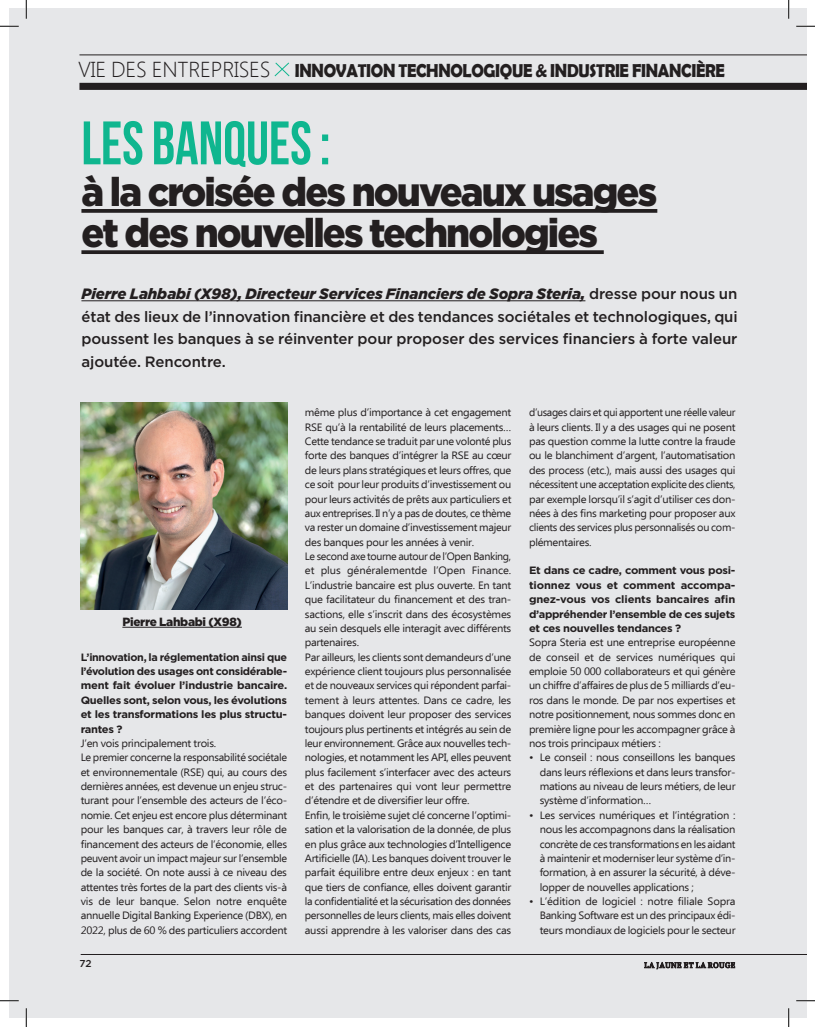
<style>
.page{position:relative;width:815px;height:1027px;background:#fff}
.page>*{position:absolute;margin:0;border:0;box-sizing:border-box;transform-origin:0 0}
.t1{font:700 61.25px "Bebas Neue";color:#0fb68f;scale:.94 1}
.t2{font:900 40px/41.2px "Gotham";letter-spacing:-.05em;color:#231f20;scale:.95 1}
.t3{font:700 18.75px "Berlin Sans FB Demi";letter-spacing:-.02em;color:#231f20;scale:.89 1}
.t4{font:500 15px/22.5px "Gotham";letter-spacing:-.005em;color:#231f20;text-align:justify}
.t5{font:900 11.88px "Gotham";letter-spacing:-.025em;color:#231f20}
.t6{font:10.62px/14.4px "Ebrima";letter-spacing:-.025em;color:#231f20;text-align:justify;scale:1.05 1}
.t7{font:10.62px/14.4px "Ebrima";letter-spacing:-.025em;color:#231f20;text-align:justify}
.t8{font:700 10.62px/14.4px "Gotham";letter-spacing:-.025em;color:#231f20;text-align:justify}
.t9{font:700 10.62px/14.4px "Gotham";letter-spacing:-.025em;color:#231f20;text-align:justify;scale:1.05 1}
.t10{font:500 10px "Gotham";color:#231f20}
.s1{font-family:"Segoe UI";font-weight:300;font-size:21.62px}
.s2{font-weight:900;font-style:italic}
</style>
<div class="page">
<div style="left:9px;top:9px;width:797px;height:1009px;background:#e6e7e9"></div>
<hr style="left:81px;top:954px;width:725px;height:1px;background:#231f20">
<svg style="left:644px;top:962px;width:91px;height:8px"></svg>
<svg style="left:81px;top:209px;width:576px;height:4px;fill:#262223"></svg>
<svg style="left:81px;top:250px;width:522px;height:4px;fill:#231f20"></svg>
<img style="left:81px;top:402px;width:206px;height:207px">
<hr style="left:122px;top:627px;width:120px;height:1px;background:#231f20">
<hr style="left:81px;top:300px;width:504px;height:1px;background:#231f20">
<div style="left:79px;top:83px;width:727px;height:7px;background:#231f20"></div>
<svg style="left:274px;top:62px;width:16px;height:15px"></svg>
<hr style="left:79px;top:55px;width:727px;height:1px;background:#231f20">
<svg style="left:0;top:25px;width:19px;height:2px"></svg>
<svg style="left:796px;top:25px;width:18px;height:2px"></svg>
<svg style="left:0;top:1000px;width:19px;height:1px"></svg>
<svg style="left:796px;top:1000px;width:18px;height:1px"></svg>
<svg style="left:25px;top:0;width:2px;height:19px"></svg>
<svg style="left:25px;top:1008px;width:2px;height:19px"></svg>
<svg style="left:787px;top:0;width:2px;height:19px"></svg>
<svg style="left:788px;top:1008px;width:1px;height:19px"></svg>
<h3 class="t3" style="left:78px;top:60px;width:728px"><span class="s1">VIE DES ENTREPRISES</span> INNOVATION TECHNOLOGIQUE &amp; INDUSTRIE FINANCIÈRE</h3>
<h1 class="t1" style="left:81px;top:110px;width:266px">LES BANQUES :</h1>
<h2 class="t2" style="left:81px;top:170px;width:607px">à la croisée des nouveaux usages et des nouvelles technologies</h2>
<p class="t4" style="left:81px;top:283px;width:657px"><span class="s2">Pierre Lahbabi (X98), Directeur Services Financiers de Sopra Steria,</span> dresse pour nous un état des lieux de l’innovation financière et des tendances sociétales et technologiques, qui poussent les banques à se réinventer pour proposer des services financiers à forte valeur ajoutée. Rencontre.</p>
<p class="t5" style="left:122px;top:615px;width:121px">Pierre Lahbabi (X98)</p>
<p class="t8" style="left:81px;top:650px;width:208px">L’innovation, la réglementation ainsi que l’évolution des usages ont considérable&shy;ment fait évoluer l’industrie bancaire.<br>Quelles sont, selon vous, les évolutions et les transformations les plus structu&shy;rantes ?</p>
<p class="t6" style="left:81px;top:737px;width:198px;text-align:left">J’en vois principalement trois.<br>Le premier concerne la responsabilité sociétale et environnementale (RSE) qui, au cours des dernières années, est devenue un enjeu struc&shy;turant pour l’ensemble des acteurs de l’éco&shy;nomie. Cet enjeu est encore plus déterminant pour les banques car, à travers leur rôle de financement des acteurs de l’économie, elles peuvent avoir un impact majeur sur l’ensemble de la société. On note aussi à ce niveau des attentes très fortes de la part des clients vis-à vis de leur banque. Selon notre enquête annuelle Digital Banking Experience (DBX), en 2022, plus de 60 % des particuliers accordent</p>
<p class="t10" style="left:79px;top:957px;width:14px">72</p>
<p class="t6" style="left:305px;top:406px;width:198px;text-align:left">même plus d’importance à cet engagement RSE qu’à la rentabilité de leurs placements… Cette tendance se traduit par une volonté plus forte des banques d’intégrer la RSE au cœur de leurs plans stratégiques et leurs offres, que ce soit pour leur produits d’investissement ou pour leurs activités de prêts aux particuliers et aux entreprises. Il n’y a pas de doutes, ce thème va rester un domaine d’investissement majeur des banques pour les années à venir.<br>Le second axe tourne autour de l’Open Banking, et plus généralementde l’Open Finance.<br>L’industrie bancaire est plus ouverte. En tant que facilitateur du financement et des tran&shy;sactions, elle s’inscrit dans des écosystèmes au sein desquels elle interagit avec différents partenaires.<br>Par ailleurs, les clients sont demandeurs d’une expérience client toujours plus personnalisée et de nouveaux services qui répondent parfai&shy;tement à leurs attentes. Dans ce cadre, les banques doivent leur proposer des services toujours plus pertinents et intégrés au sein de leur environnement. Grâce aux nouvelles tech&shy;nologies, et notamment les API, elles peuvent plus facilement s’interfacer avec des acteurs et des partenaires qui vont leur permettre d’étendre et de diversifier leur offre.<br>Enfin, le troisième sujet clé concerne l’optimi&shy;sation et la valorisation de la donnée, de plus en plus grâce aux technologies d’Intelligence Artificielle (IA). Les banques doivent trouver le parfait équilibre entre deux enjeux : en tant que tiers de confiance, elles doivent garantir la confidentialité et la sécurisation des données personnelles de leurs clients, mais elles doivent aussi apprendre à les valoriser dans des cas</p>
<p class="t7" style="left:529px;top:406px;width:208px">d’usages clairs et qui apportent une réelle valeur à leurs clients. Il y a des usages qui ne posent pas question comme la lutte contre la fraude ou le blanchiment d’argent, l’automatisation des process (etc.), mais aussi des usages qui nécessitent une acceptation explicite des clients, par exemple lorsqu’il s’agit d’utiliser ces don&shy;nées à des fins marketing pour proposer aux clients des services plus personnalisés ou com&shy;plémentaires.</p>
<p class="t9" style="left:529px;top:563px;width:198px">Et dans ce cadre, comment vous posi&shy;tionnez vous et comment accompa&shy;gnez-vous vos clients bancaires afin d’appréhender l’ensemble de ces sujets et ces nouvelles tendances ?</p>
<p class="t6" style="left:529px;top:636px;width:198px">Sopra Steria est une entreprise européenne de conseil et de services numériques qui emploie 50 000 collaborateurs et qui génère un chiffre d’affaires de plus de 5 milliards d’eu&shy;ros dans le monde. De par nos expertises et notre positionnement, nous sommes donc en première ligne pour les accompagner grâce à nos trois principaux métiers :</p>
<p class="t6" style="left:539px;top:751px;width:188px;text-indent:-11px">• Le conseil : nous conseillons les banques dans leurs réflexions et dans leurs transfor&shy;mations au niveau de leurs métiers, de leur système d’information…</p>
<p class="t6" style="left:539px;top:808px;width:188px;text-indent:-11px">• Les services numériques et l’intégration : nous les accompagnons dans la réalisation concrète de ces transformations en les aidant à maintenir et moderniser leur système d’in&shy;formation, à en assurer la sécurité, à déve&shy;lopper de nouvelles applications ;</p>
<p class="t6" style="left:539px;top:895px;width:188px;text-indent:-11px">• L’édition de logiciel : notre filiale Sopra Banking Software est un des principaux édi&shy;teurs mondiaux de logiciels pour le secteur</p>
</div>
